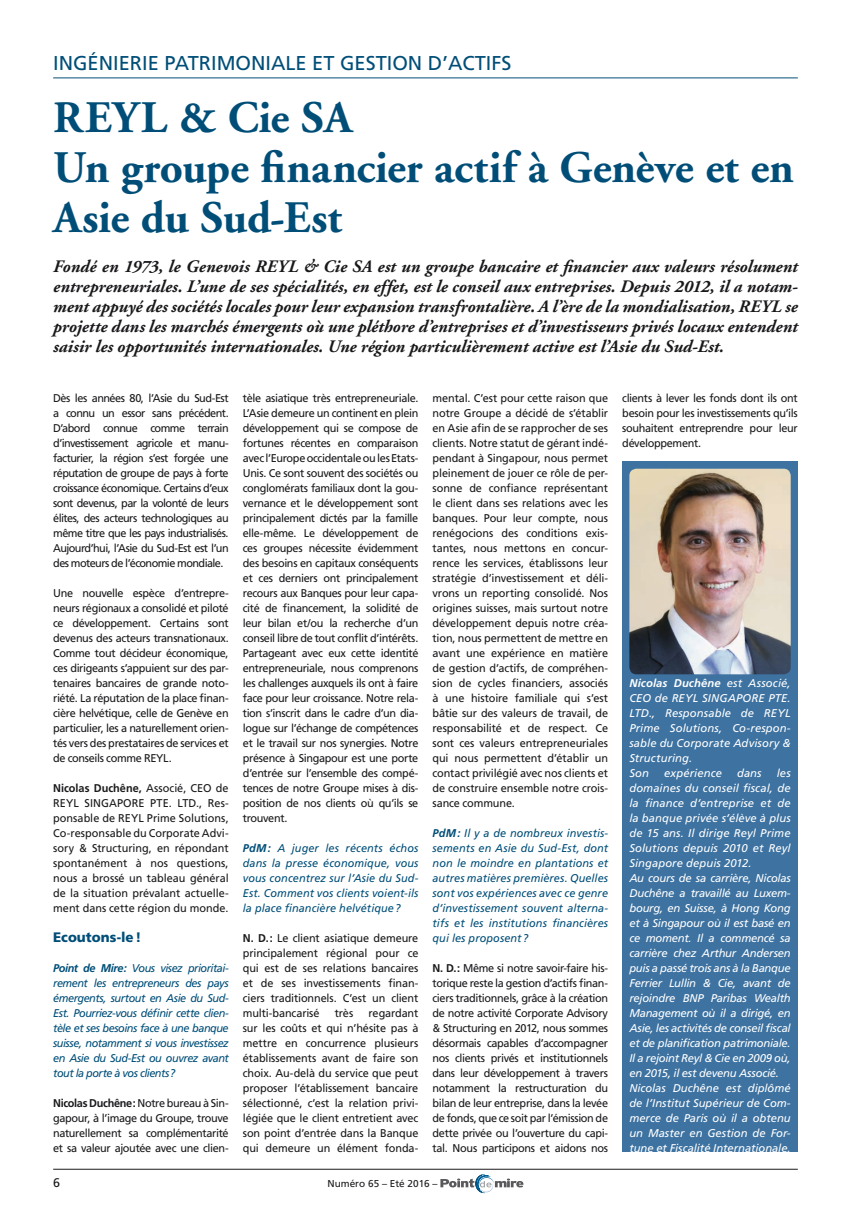
<style>
.page{position:relative;width:851px;height:1205px;background:#fff}
.page>*{position:absolute;margin:0;border:0;box-sizing:border-box;transform-origin:0 0}
.t1{font:700 45px/50px "Adobe Garamond";letter-spacing:-.005em;color:#004e78}
.t2{font:20px "Frutiger";color:#004e78}
.t3{font:italic 700 17.5px/20px "Adobe Garamond";color:#1a181b;text-align:justify}
.t4{font:900 13.75px "Frutiger";letter-spacing:.005em;color:#004e78}
.t5{font:12.5px "Frutiger";color:#1a181b}
.t6{font:11.25px/15px "Frutiger";letter-spacing:-.025em;color:#1a181b;text-align:justify}
.t7{font:italic 11.25px/15px "Frutiger";letter-spacing:-.005em;color:#fff}
.t8{font:italic 11.25px/15px "Frutiger";letter-spacing:.005em;color:#004e78;text-align:justify}
.t9{font:10px "Frutiger";color:#1a181b}
.s1{font-weight:700}
</style>
<div class="page">
<hr style="left:53px;top:1169px;width:744px;height:1px;background:#1a181b">
<svg style="left:440px;top:1174px;width:83px;height:19px"></svg>
<hr style="left:53px;top:78px;width:744px;height:1px;background:#004e78">
<div style="left:622px;top:462px;width:175px;height:690px;background:#3d72a1"></div>
<img style="left:629px;top:469px;width:161px;height:205px">
<h2 class="t2" style="left:53px;top:52px;width:459px">Ingénie rie patri moniale et gestion d’acti fs</h2>
<h1 class="t1" style="left:53px;top:94px;width:742px">Reyl &amp; Cie SA<br>Un groupe financier actif à Genève et en<br>Asie du Sud-Est</h1>
<p class="t3" style="left:53px;top:257px;width:746px">Fondé en 1973, le Genevois Reyl &amp; Cie SA est un groupe bancaire et financier aux valeurs résolument entrepreneuriales. L’une de ses spécialités, en effet, est le conseil aux entreprises. Depuis 2012, il a notam&shy;ment appuyé des sociétés locales pour leur expansion transfrontalière. A l’ère de la mondialisation, REYL</p>
<h3 class="t3" style="left:53px;top:297px;width:746px;text-indent:731px">se projette dans les marchés émergents où une pléthore d’entreprises et d’investisseurs privés locaux entendent saisir les opportunités internationales. Une région particulièrement active est l’Asie du Sud-Est.</h3>
<p class="t6" style="left:53px;top:390px;width:177px">Dès les années 80, l’Asie du Sud-Est a connu un essor sans précédent.<br>D’abord connue comme terrain d’investissement agricole et manu&shy;facturier, la région s’est forgée une réputation de groupe de pays à forte croissance économique. Certains d’eux sont devenus, par la volonté de leurs élites, des acteurs technologiques au même titre que les pays industrialisés.<br>Aujourd’hui, l’Asie du Sud-Est est l’un des moteurs de l’économie mondiale.</p>
<p class="t6" style="left:53px;top:585px;width:177px">Une nouvelle espèce d’entrepre&shy;neurs régionaux a consolidé et piloté ce développement. Certains sont devenus des acteurs transnationaux.<br>Comme tout décideur économique, ces dirigeants s’appuient sur des par&shy;tenaires bancaires de grande noto&shy;riété. La réputation de la place finan&shy;cière helvétique, celle de Genève en particulier, les a naturellement orien&shy;tés vers des prestataires de services et de conseils comme Reyl.</p>
<p class="t6" style="left:53px;top:780px;width:177px"><span class="s1">Nicolas Duchêne,</span> Associé, CEO de<br>REYL SINGAPOR</p>
<p class="t6" style="left:622px;top:390px;width:177px">clients à lever les fonds dont ils ont besoin pour les investissements qu’ils souhaitent entreprendre pour leur développement.</p>
<p class="t6" style="left:243px;top:390px;width:177px">tèle asiatique très entrepreneuriale.<br>L’Asie demeure un continent en plein développement qui se compose de fortunes récentes en comparaison avec l’Europe occidentale ou les Etats-Unis. Ce sont souvent des sociétés ou conglomérats familiaux dont la gou&shy;vernance et le développement sont principalement dictés par la famille elle-même. Le développement de ces groupes nécessite évidemment des besoins en capitaux conséquents et ces derniers ont principalement recours aux Banques pour leur capa&shy;cité de financement, la solidité de leur bilan et/ou la recherche d’un conseil libre de tout conflit d’intérêts.<br>Partageant avec eux cette identité entrepreneuriale, nous comprenons les challenges auxquels ils ont à faire face pour leur croissance. Notre rela&shy;tion s’inscrit dans le cadre d’un dia&shy;logue sur l’échange de compétences et le travail sur nos synergies. Notre présence à Singapour est une porte d’entrée sur l’ensemble des compé&shy;tences de notre Groupe mises à dis&shy;position de nos clients où qu’ils se trouvent.</p>
<p class="t8" style="left:243px;top:840px;width:177px"><span class="s1">PdM:</span> A juger les récents échos dans la presse économique, vous vous concentrez sur l’Asie du Sud-Est. Comment vos clients voient-ils la place financière helvétique?</p>
<p class="t6" style="left:243px;top:930px;width:177px"><span class="s1">N. D.:</span> Le client asiatique demeure principalement régional pour ce qui est de ses relations bancaires et de ses investissements finan&shy;ciers traditionnels. C’est un client multi-bancarisé</p>
<p class="t6" style="left:432px;top:390px;width:177px">mental. C’est pour cette raison que notre Groupe a décidé de s’établir en Asie afin de se rapprocher de ses clients. Notre statut de gérant indé&shy;pendant à Singapour, nous permet pleinement de jouer ce rôle de per&shy;sonne de confiance représentant le client dans ses relations avec les banques. Pour leur compte, nous renégocions des conditions exis&shy;tantes, nous mettons en concur&shy;rence les services, établissons leur stratégie d’investissement et déli&shy;vrons un reporting consolidé. Nos origines suisses, mais surtout notre développement depuis notre créa&shy;tion, nous permettent de mettre en avant une expérience en matière de gestion d’actifs, de compréhen&shy;sion de cycles financiers, associés à une histoire familiale qui s’est bâtie sur des valeurs de travail, de responsabilité et de respect. Ce sont ces valeurs entrepreneuriales qui nous permettent d’établir un contact privilégié avec nos clients et de construire ensemble notre crois&shy;sance commune.</p>
<p class="t8" style="left:432px;top:825px;width:177px"><span class="s1">PdM:</span> Il y a de nombreux investis&shy;sements en Asie du Sud-Est, dont non le moindre en plantations et autres matières premières. Quelles sont vos expériences avec ce genre d’investissement souvent alterna&shy;tifs et les institutions financières qui les proposent?</p>
<p class="t6" style="left:432px;top:960px;width:177px"><span class="s1">N. D.:</span> Même si notre savoir-faire his&shy;torique reste la gestion d’actifs finan&shy;ciers traditionnels, grâce à la création de notre activité Corporate Advisory &amp; Structuring en 2012, nous sommes désormais capables d’accompagner nos clients privés et institutionnels dans leur développement à travers notamment la restructuration du bilan de leur entreprise, dans la levée de fonds, que ce soit par l’émission de dette privée ou l’ouverture du capi&shy;tal. Nous participons et aidons nos</p>
<p class="t7" style="left:629px;top:675px;width:163px"><span class="s1">Nicolas Duchêne</span> est Associé,<br>CEO de REYL SINGAPORE PTE.<br>LTD., Responsable de REYL<br>Prime Solutions, Co-respon&shy;sable du Corporate Advisory &amp;<br>Structuring.<br>Son</p>
<p class="t7" style="left:629px;top:765px;width:163px;text-indent:147px">les domaines du conseil fiscal, de la finance d’entreprise et de la banque privée s’élève à plus de 15 ans. Il dirige Reyl Prime<br>Solutions depuis 2010 et Reyl<br>Singapore depuis 2012.<br>Au cours de sa carrière, Nicolas<br>Duchêne a travaillé au Luxem&shy;bourg, en Suisse, à Hong Kong et à Singapour où il est basé en ce moment. Il a commencé sa carrière chez Arthur Andersen puis a passé trois ans à la Banque<br>Ferrier Lullin &amp; Cie, avant de rejoindre BNP Paribas Wealth<br>Management où il a dirigé, en<br>Asie, les activités de conseil fiscal et de planification patrimoniale.<br>Il a rejoint Reyl &amp; Cie en 2009 où, en 2015, il est devenu Associé.<br>Nicolas Duchêne est diplômé de l’Institut Supérieur de Com&shy;merce de Paris où il a obtenu un Master en Gestion de For&shy;tune et Fiscalité Internationale.</p>
<p class="t7" style="left:664px;top:765px;width:59px">expérience</p>
<p class="t7" style="left:737px;top:765px;width:26px">dans</p>
<p class="t6" style="left:53px;top:795px;width:177px;text-indent:85px">E PTE. LTD., Res&shy;ponsable de REYL Prime Solutions, Co-responsable du Corporate Advi&shy;sory &amp; Structuring, en répondant spontanément à nos questions, nous a brossé un tableau général de la situation prévalant actuelle&shy;ment dans cette région du monde.</p>
<p class="t4" style="left:53px;top:928px;width:90px">Ecoutons-le!</p>
<p class="t8" style="left:53px;top:960px;width:177px"><span class="s1">Point de Mire:</span> Vous visez prioritai&shy;rement les entrepreneurs des pays émergents, surtout en Asie du Sud-Est. Pourriez-vous définir cette clien&shy;tèle et ses besoins face à une banque suisse, notamment si vous investissez en Asie du Sud-Est ou ouvrez avant tout la porte à vos clients?</p>
<p class="t6" style="left:53px;top:1095px;width:177px"><span class="s1">Nicolas Duchêne:</span> Notre bureau à Sin&shy;gapour, à l’image du Groupe, trouve naturellement sa complémentarité et sa valeur ajoutée avec une clien-</p>
<p class="t6" style="left:243px;top:1005px;width:177px;text-indent:126px">regardant sur les coûts et qui n’hésite pas à mettre en concurrence plusieurs établissements avant de faire son choix. Au-delà du service que peut proposer l’établissement bancaire sélectionné, c’est la relation privi&shy;légiée que le client entretient avec son point d’entrée dans la Banque qui demeure un élément fonda-</p>
<p class="t6" style="left:335px;top:1005px;width:20px">très</p>
<p class="t5" style="left:53px;top:1175px;width:8px">6</p>
<p class="t9" style="left:327px;top:1178px;width:112px">Numéro 65 – Eté 2016 –</p>
</div>
